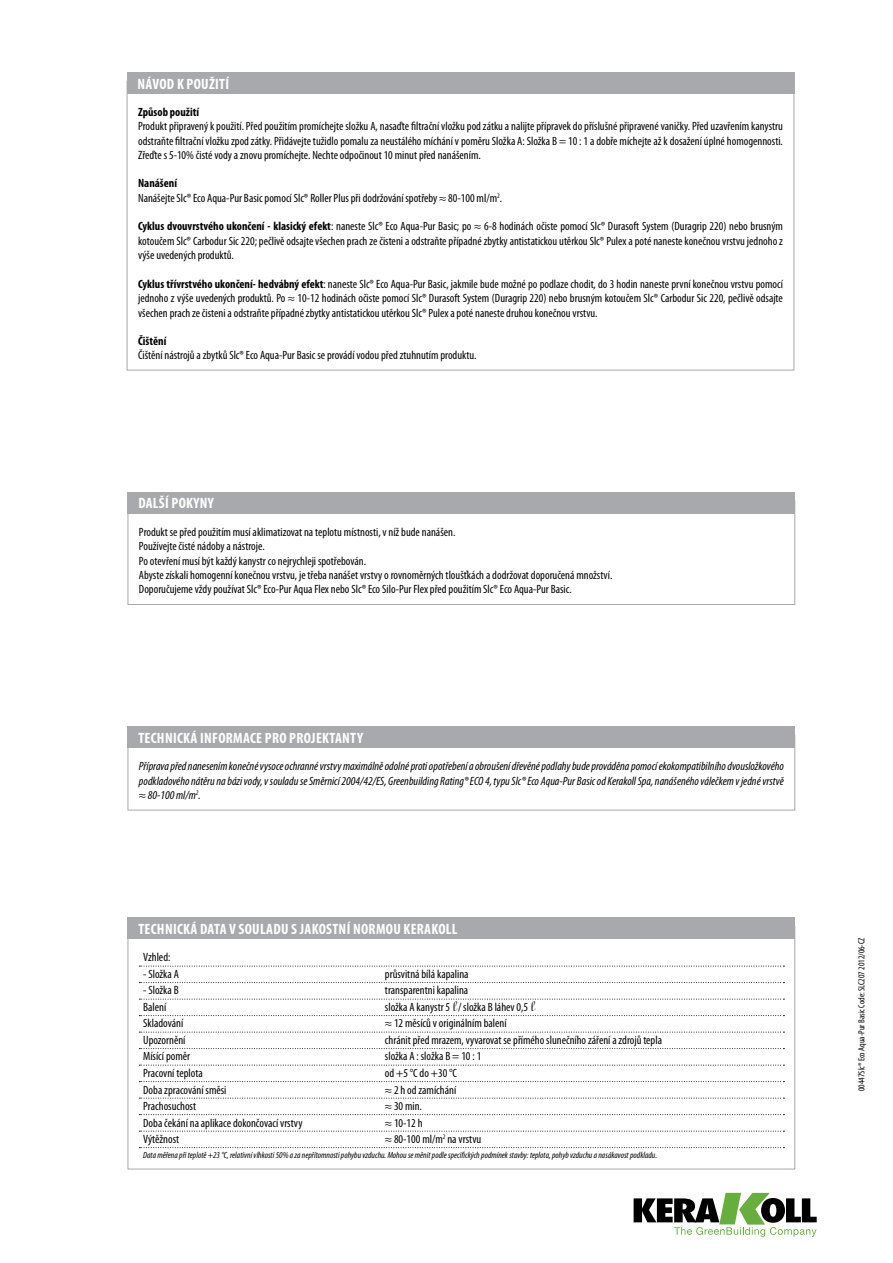
<style>
.page{position:relative;width:893px;height:1263px;background:#fff}
.page>*{position:absolute;margin:0;border:0;box-sizing:border-box;transform-origin:0 0}
.t1{font:700 condensed 15px "Myriad Pro";letter-spacing:.02em;color:#fff}
.t2{font:condensed 12px/14.4px "Myriad Pro";color:#000;text-align:justify}
.t3{font:italic condensed 12px/14.4px "Myriad Pro";color:#000;text-align:justify}
.t4{font:700 condensed 12px "Myriad Pro";color:#000}
.t5{font:italic condensed 9px "Myriad Pro";color:#000}
.t6{font:condensed 9px "Myriad Pro";color:#000}
.s1{font-weight:700}
.s2{font-family:"Linoscript Std";font-stretch:normal;font-size:18px}
</style>
<div class="page">
<svg style="left:634px;top:1193px;width:183px;height:44px"></svg>
<div style="left:127px;top:72px;width:667px;height:22px;background:#a7a9ac"></div>
<div style="left:128px;top:501px;width:667px;height:104px;border:1px solid #a7a9ac"></div>
<div style="left:128px;top:492px;width:667px;height:21px;background:#a7a9ac"></div>
<div style="left:128px;top:735px;width:667px;height:75px;border:1px solid #a7a9ac"></div>
<div style="left:128px;top:726px;width:667px;height:22px;background:#a7a9ac"></div>
<svg style="left:139px;top:966px;width:645px;height:1px"></svg>
<svg style="left:139px;top:982px;width:645px;height:1px"></svg>
<svg style="left:139px;top:999px;width:645px;height:1px"></svg>
<svg style="left:139px;top:1015px;width:645px;height:1px"></svg>
<svg style="left:139px;top:1032px;width:645px;height:1px"></svg>
<svg style="left:139px;top:1048px;width:645px;height:1px"></svg>
<svg style="left:139px;top:1065px;width:645px;height:1px"></svg>
<svg style="left:139px;top:1081px;width:645px;height:1px"></svg>
<svg style="left:139px;top:1098px;width:645px;height:1px"></svg>
<svg style="left:139px;top:1114px;width:645px;height:1px"></svg>
<svg style="left:139px;top:1131px;width:645px;height:1px"></svg>
<svg style="left:139px;top:1147px;width:645px;height:1px"></svg>
<div style="left:128px;top:918px;width:667px;height:21px;background:#a7a9ac"></div>
<p class="t1" style="left:137px;top:74px;width:93px">NÁVOD K POUŽITÍ</p>
<p class="t4" style="left:138px;top:105px;width:63px">ZPŮSOB POUŽITÍ</p>
<p class="t2" style="left:138px;top:119px;width:646px">Produkt připravený k použití. Před použitím promíchejte složku A, nasaďte filtrační vložku pod zátku a nalijte přípravek do příslušné připravené vaničky. Před uzavřením kanystru odstraňte filtrační vložku zpod zátky. Přidávejte tužidlo pomalu za neustálého míchání v poměru Složka A: Složka B = 10 : 1 a dobře míchejte až k dosažení úplné homogennosti.<br>Zřeďte s 5-10% čisté vody a znovu promíchejte. Nechte odpočinout 10 minut před nanášením.</p>
<p class="t2" style="left:138px;top:176px;width:366px"><span class="s1">NANÁŠENÍ<br></span>Nanášejte Slc® Eco Aqua-Pur Basic pomocí Slc® Roller Plus při dodržování spotřeby ≈ 80-100 ml/m<sup>2</sup>.</p>
<p class="t2" style="left:138px;top:219px;width:646px"><span class="s1">CYKLUS DVOUVRSTVÉHO UKONČENÍ - KLASICKÝ EFEKT</span>: naneste Slc® Eco Aqua-Pur Basic; po ≈ 6-8 hodinách očiste pomocí Slc® Durasoft System (Duragrip 220) nebo brusným kotoučem Slc® Carbodur Sic 220; pečlivě odsajte všechen prach ze čisteni a odstraňte případné zbytky antistatickou utěrkou Slc® Pulex a poté naneste konečnou vrstvu jednoho z výše uvedených produktů.</p>
<p class="t2" style="left:138px;top:277px;width:646px"><span class="s1">CYKLUS TŘÍVRSTVÉHO UKONČENÍ- HEDVÁBNÝ EFEKT</span>: naneste Slc® Eco Aqua-Pur Basic, jakmile bude možné po podlaze chodit, do 3 hodin naneste první konečnou vrstvu pomocí jednoho z výše uvedených produktů. Po ≈ 10-12 hodinách očiste pomocí Slc® Durasoft System (Duragrip 220) nebo brusným kotoučem Slc® Carbodur Sic 220, pečlivě odsajte všechen prach ze čisteni a odstraňte případné zbytky antistatickou utěrkou Slc® Pulex a poté naneste druhou konečnou vrstvu.</p>
<p class="t4" style="left:138px;top:333px;width:30px">ČIŠTĚNÍ</p>
<p class="t2" style="left:138px;top:348px;width:340px">Čištění nástrojů a zbytků Slc® Eco Aqua-Pur Basic se provádí vodou před ztuhnutím produktu.</p>
<p class="t1" style="left:138px;top:494px;width:77px">DALŠÍ POKYNY</p>
<p class="t2" style="left:139px;top:525px;width:475px;text-align:left">Produkt se před použitím musí aklimatizovat na teplotu místnosti, v níž bude nanášen.<br>Používejte čisté nádoby a nástroje.<br>Po otevření musí být každý kanystr co nejrychleji spotřebován.<br>Abyste získali homogenní konečnou vrstvu, je třeba nanášet vrstvy o rovnoměrných tloušťkách a dodržovat doporučená množství.<br>Doporučujeme vždy používat Slc® Eco-Pur Aqua Flex nebo Slc® Eco Silo-Pur Flex před použitím Slc® Eco Aqua-Pur Basic.</p>
<p class="t1" style="left:138px;top:728px;width:226px">TECHNICKÁ INFORMACE PRO PROJEKTANTY</p>
<p class="t3" style="left:139px;top:759px;width:646px">Příprava před nanesením konečné vysoce ochranné vrstvy maximálně odolné proti opotřebení a obroušení dřevěné podlahy bude prováděna pomocí ekokompatibilního dvousložkového podkladového nátěru na bázi vody, v souladu se Směrnicí 2004/42/ES, Greenbuilding Rating® ECO 4, typu Slc® Eco Aqua-Pur Basic od Kerakoll Spa, nanášeného válečkem v jedné vrstvě ≈ 80-100 ml/m<sup>2</sup>.</p>
<p class="t1" style="left:138px;top:919px;width:321px">TECHNICKÁ DATA V SOULADU S JAKOSTNÍ NORMOU KERAKOLL</p>
<p class="t2" style="left:143px;top:950px;width:29px">Vzhled:</p>
<p class="t2" style="left:143px;top:967px;width:37px">- Složka A</p>
<p class="t2" style="left:385px;top:967px;width:85px">průsvitná bílá kapalina</p>
<p class="t2" style="left:143px;top:983px;width:37px">- Složka B</p>
<p class="t2" style="left:385px;top:983px;width:85px">transparentni kapalina</p>
<p class="t2" style="left:143px;top:1000px;width:25px">Balení</p>
<p class="t2" style="left:385px;top:1000px;width:151px">složka A kanystr 5 <span class="s2">l</span> / složka B láhev 0,5 <span class="s2">l</span></p>
<p class="t2" style="left:143px;top:1016px;width:42px">Skladování</p>
<p class="t2" style="left:385px;top:1016px;width:123px">≈ 12 měsíců v originálním balení</p>
<p class="t2" style="left:143px;top:1033px;width:44px">Upozornění</p>
<p class="t2" style="left:385px;top:1033px;width:279px">chránit před mrazem, vyvarovat se přímého slunečního záření a zdrojů tepla</p>
<p class="t2" style="left:143px;top:1049px;width:48px">Mísící poměr</p>
<p class="t2" style="left:385px;top:1049px;width:98px">složka A : složka B = 10 : 1</p>
<p class="t2" style="left:143px;top:1066px;width:61px">Pracovní teplota</p>
<p class="t2" style="left:385px;top:1066px;width:74px">od +5 °C do +30 °C</p>
<p class="t2" style="left:143px;top:1082px;width:85px">Doba zpracování směsi</p>
<p class="t2" style="left:385px;top:1082px;width:73px">≈ 2 h od zamíchání</p>
<p class="t2" style="left:143px;top:1099px;width:54px">Prachosuchost</p>
<p class="t2" style="left:385px;top:1099px;width:38px">≈ 30 min.</p>
<p class="t2" style="left:143px;top:1115px;width:161px">Doba čekání na aplikace dokončovací vrstvy</p>
<p class="t2" style="left:385px;top:1115px;width:39px">≈ 10-12 h</p>
<p class="t2" style="left:143px;top:1132px;width:37px">Výtěžnost</p>
<p class="t2" style="left:385px;top:1132px;width:98px">≈ 80-100 ml/m<sup>2</sup> na vrstvu</p>
<p class="t5" style="left:143px;top:1150px;width:515px">Data měřena při teplotě +23 °C, relativní vlhkosti 50% a za nepřítomnosti pohybu vzduchu. Mohou se měnit podle specifických podmínek stavby: teplota, pohyb vzduchu a nasákavost podkladu.</p>
<p class="t6" style="left:856px;top:1091px;width:155px;rotate:-90deg">00447Slc® Eco Aqua-Pur Basic Code: SLC207 2012/06-CZ</p>
</div>
